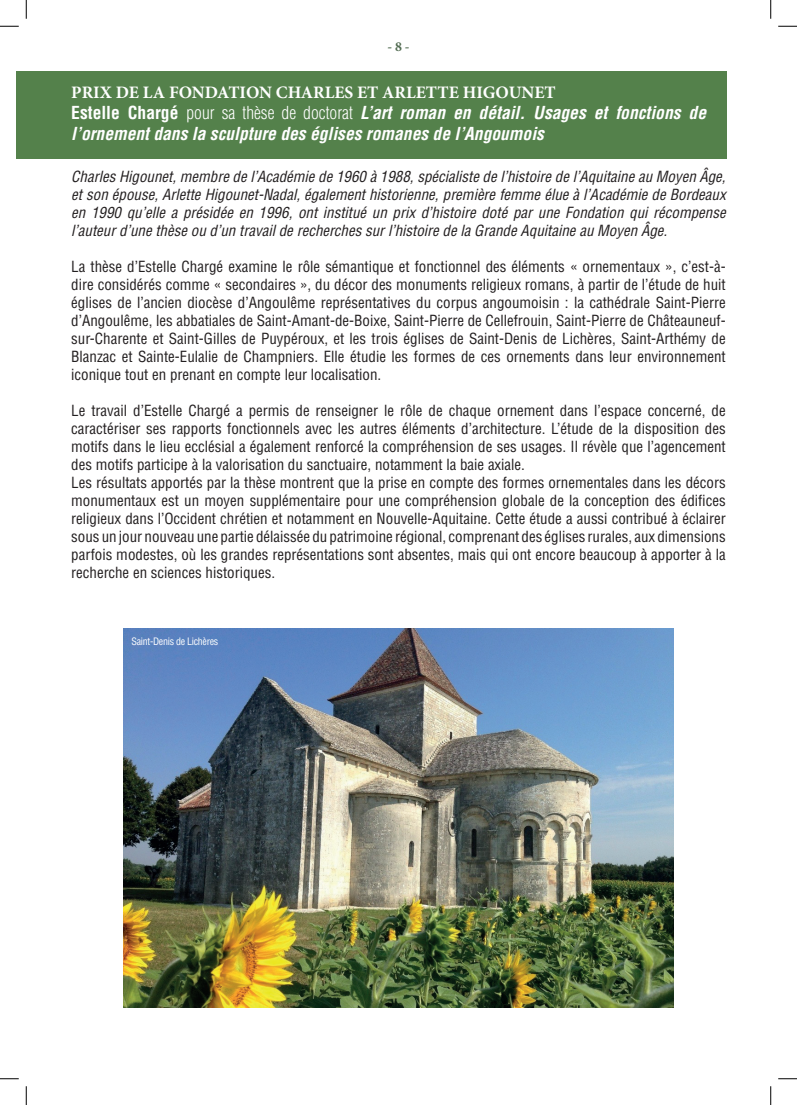
<style>
.page{position:relative;width:797px;height:1105px;background:#fff}
.page>*{position:absolute;margin:0;border:0;box-sizing:border-box;transform-origin:0 0}
.t1{font:italic 700 condensed 17.5px/21px "Helvetica LT Std";color:#fff}
.t2{font:700 17.5px "Minion Pro";color:#fff}
.t3{font:condensed 15px/18px "Helvetica LT Std";color:#231f20;text-align:justify}
.t4{font:italic condensed 15px/18px "Helvetica LT Std";color:#231f20;text-align:justify}
.t5{font:700 13.75px "Minion Pro";color:#516b51}
.t6{font:condensed 10px "Helvetica LT Std";letter-spacing:-.03em;color:#fff}
.s1{font-style:normal}
.s2{font-weight:300;font-style:normal}
</style>
<div class="page">
<div style="left:16px;top:71px;width:710px;height:87px;background:#54814b"></div>
<img style="left:124px;top:629px;width:549px;height:378px">
<svg style="left:0;top:25px;width:19px;height:2px"></svg>
<svg style="left:778px;top:25px;width:19px;height:2px"></svg>
<svg style="left:0;top:1078px;width:19px;height:1px"></svg>
<svg style="left:778px;top:1078px;width:19px;height:1px"></svg>
<svg style="left:25px;top:0;width:2px;height:19px"></svg>
<svg style="left:25px;top:1086px;width:2px;height:19px"></svg>
<svg style="left:770px;top:0;width:1px;height:19px"></svg>
<svg style="left:770px;top:1086px;width:1px;height:19px"></svg>
<p class="t5" style="left:387px;top:37px;width:24px">- 8 -</p>
<p class="t2" style="left:71px;top:80px;width:486px">PRIX DE LA FONDATION CHARLES ET ARLETTE HIGOUNET</p>
<p class="t1" style="left:71px;top:102px;width:636px"><span class="s1">Estelle Chargé</span> <span class="s2">pour sa thèse de doctorat</span> L’art roman en détail. Usages et fonctions de l’ornement dans la sculpture des églises romanes de l’Angoumois</p>
<p class="t4" style="left:71px;top:168px;width:656px">Charles Higounet, membre de l’Académie de 1960 à 1988, spécialiste de l’histoire de l’Aquitaine au Moyen Âge, et son épouse, Arlette Higounet-Nadal, également historienne, première femme élue à l’Académie de Bordeaux en 1990 qu’elle a présidée en 1996, ont institué un prix d’histoire doté par une Fondation qui récompense l’auteur d’une thèse ou d’un travail de recherches sur l’histoire de la Grande Aquitaine au Moyen Âge.</p>
<p class="t3" style="left:71px;top:258px;width:656px">La thèse d’Estelle Chargé examine le rôle sémantique et fonctionnel des éléments « ornementaux », c’est-à&shy;dire considérés comme « secondaires », du décor des monuments religieux romans, à partir de l’étude de huit églises de l’ancien diocèse d’Angoulême représentatives du corpus angoumoisin : la cathédrale Saint-Pierre d’Angoulême, les abbatiales de Saint-Amant-de-Boixe, Saint-Pierre de Cellefrouin, Saint-Pierre de Châteauneuf&shy;sur-Charente et Saint-Gilles de Puypéroux, et les trois églises de Saint-Denis de Lichères, Saint-Arthémy de Blanzac et Sainte-Eulalie de Champniers. Elle étudie les formes de ces ornements dans leur environnement iconique tout en prenant en compte leur localisation.</p>
<p class="t3" style="left:71px;top:402px;width:656px;text-align:left">Le travail d’Estelle Chargé a permis de renseigner le rôle de chaque ornement dans l’espace concerné, de caractériser ses rapports fonctionnels avec les autres éléments d’architecture. L’étude de la disposition des motifs dans le lieu ecclésial a également renforcé la compréhension de ses usages. Il révèle que l’agencement des motifs participe à la valorisation du sanctuaire, notamment la baie axiale.<br>Les résultats apportés par la thèse montrent que la prise en compte des formes ornementales dans les décors monumentaux est un moyen supplémentaire pour une compréhension globale de la conception des édifices religieux dans l’Occident chrétien et notamment en Nouvelle-Aquitaine. Cette étude a aussi contribué à éclairer sous un jour nouveau une partie délaissée du patrimoine régional, comprenant des églises rurales, aux dimensions parfois modestes, où les grandes représentations sont absentes, mais qui ont encore beaucoup à apporter à la recherche en sciences historiques.</p>
<p class="t6" style="left:131px;top:635px;width:88px">Saint-Denis de Lichères</p>
</div>
